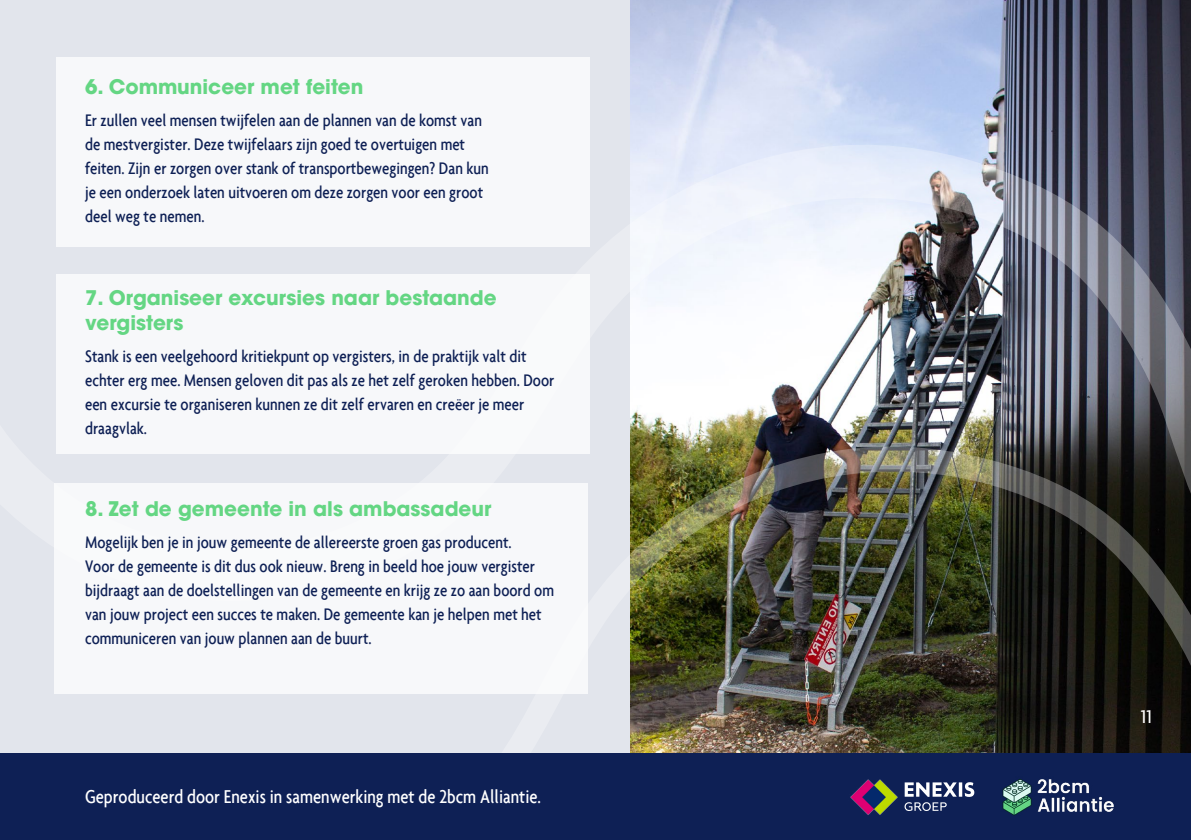
<style>
.page{position:relative;width:1191px;height:840px;background:#fff}
.page>*{position:absolute;margin:0;border:0;box-sizing:border-box;transform-origin:0 0}
.t1{font:700 20px/24.8px "ITC Avant Garde Pro";color:#64d683}
.t2{font:500 condensed 20px "Agenda";color:#fff}
.t3{font:500 condensed 18px/24px "Agenda";color:#0e2055}
</style>
<div class="page">
<div style="left:0;top:0;width:1191px;height:808px;background:#e2e5ec"></div>
<img style="left:630px;top:0;width:561px;height:141px">
<img style="left:56px;top:141px;width:1135px;height:301px">
<img style="left:54px;top:442px;width:1137px;height:311px">
<div style="left:55px;top:482px;width:533px;height:211px;background:#f7f8fa"></div>
<div style="left:57px;top:274px;width:533px;height:180px;background:#f7f8fa"></div>
<div style="left:57px;top:58px;width:533px;height:189px;background:#f7f8fa"></div>
<div style="left:0;top:753px;width:1191px;height:86px;background:#0e2055"></div>
<img style="left:1002px;top:779px;width:112px;height:36px">
<img style="left:850px;top:779px;width:48px;height:36px">
<svg style="left:904px;top:782px;width:70px;height:28px"></svg>
<p class="t1" style="left:85px;top:74px;width:280px">6. Communiceer met feiten</p>
<p class="t3" style="left:85px;top:108px;width:405px">Er zullen veel mensen twijfelen aan de plannen van de komst van de mestvergister. Deze twijfelaars zijn goed te overtuigen met feiten. Zijn er zorgen over stank of transportbewegingen? Dan kun je een onderzoek laten uitvoeren om deze zorgen voor een groot deel weg te nemen.</p>
<p class="t1" style="left:85px;top:285px;width:413px">7. Organiseer excursies naar bestaande vergisters</p>
<p class="t3" style="left:85px;top:344px;width:471px">Stank is een veelgehoord kritiekpunt op vergisters, in de praktijk valt dit echter erg mee. Mensen geloven dit pas als ze het zelf geroken hebben. Door een excursie te organiseren kunnen ze dit zelf ervaren en creëer je meer draagvlak.</p>
<p class="t1" style="left:85px;top:496px;width:408px">8. Zet de gemeente in als ambassadeur</p>
<p class="t3" style="left:85px;top:529px;width:470px">Mogelijk ben je in jouw gemeente de allereerste groen gas producent.<br>Voor de gemeente is dit dus ook nieuw. Breng in beeld hoe jouw vergister bijdraagt aan de doelstellingen van de gemeente en krijg ze zo aan boord om van jouw project een succes te maken. De gemeente kan je helpen met het communiceren van jouw plannen aan de buurt.</p>
<p class="t2" style="left:85px;top:784px;width:457px">Geproduceerd door Enexis in samenwerking met de 2bcm Alliantie.</p>
<p class="t2" style="left:1140px;top:704px;width:12px">11</p>
</div>
